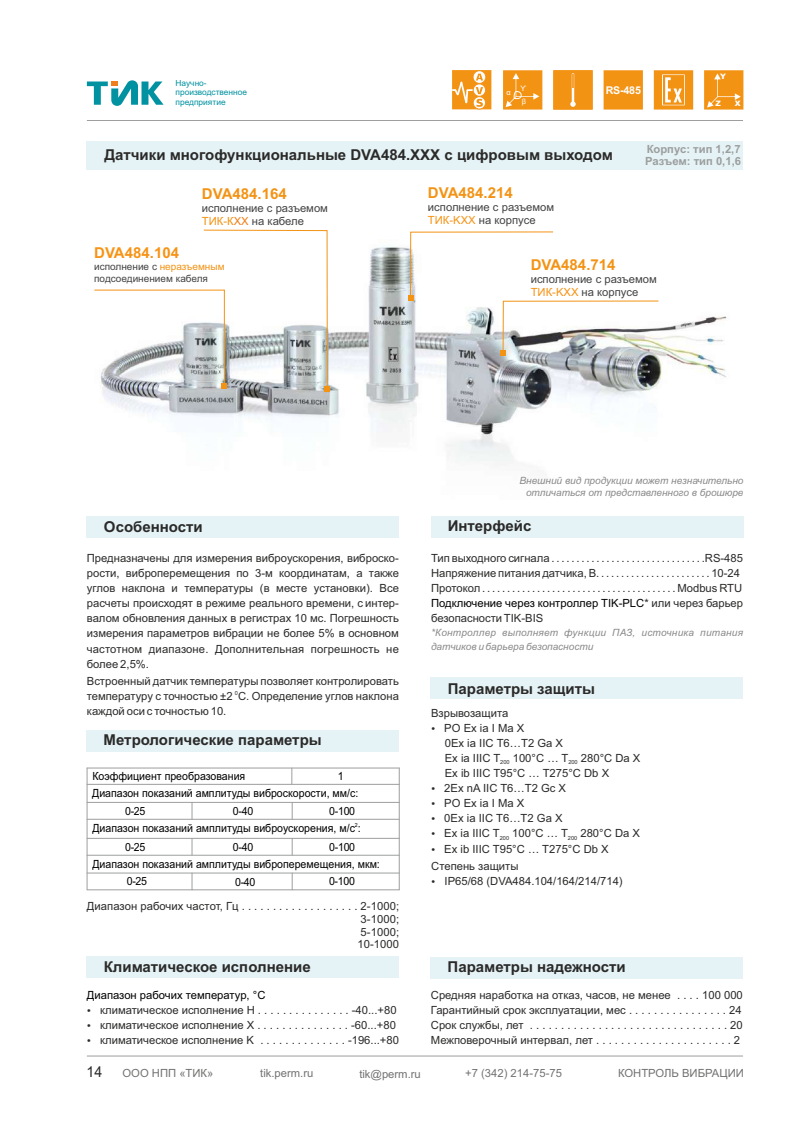
<style>
.page{position:relative;width:798px;height:1134px;background:#fff}
.page>*{position:absolute;margin:0;border:0;box-sizing:border-box;transform-origin:0 0}
.t1{font:700 15px "Arial";color:#2b2a29}
.t2{font:700 15px "Arial";color:#f39314}
.t3{font:700 15px "Arial";color:#f79315}
.t4{font:15px "Arial";color:#2b2a29;scale:.95 1}
.t5{font:11.25px/15.1px "Arial";color:#2b2a29}
.t6{font:11.25px/17.8px "Arial";color:#000;scale:.94 1}
.t7{font:11.25px/12.6px "Arial";color:#434242}
.t8{font:11.25px "Arial";color:#727271}
.t9{font:700 11.25px/12.6px "Arial";color:#9d9e9e}
.t10{font:11.25px "Arial";color:#000}
.t11{font:700 10.75px "Arial";color:#fefefe}
.t12{font:italic 10px/13.4px "Arial";color:#898989}
.t13{font:10px/11.1px "Arial";color:#434242}
.t14{font:8.38px/9.4px "Arial";color:#0092a1}
.t15{font:900 7.5px "Arial";color:#fefefe}
.t16{font:7.5px "Arial";color:#fefefe}
.t17{font:5.62px "Arial";color:#2b2a29}
.t18{font:5.62px "Arial";color:#000;scale:.94 1}
.s1{color:#f39314}
.s2{color:#ef7f1a}
.s3{color:#f79315}
.s4{color:#000}
</style>
<div class="page">
<img style="left:86px;top:245px;width:641px;height:277px">
<div style="left:87px;top:142px;width:655px;height:28px;background:#e5f3f6"></div>
<div style="left:87px;top:731px;width:312px;height:21px;background:#e5f3f6"></div>
<div style="left:87px;top:516px;width:312px;height:22px;background:#e5f3f6"></div>
<div style="left:431px;top:516px;width:311px;height:22px;background:#e5f3f6"></div>
<svg style="left:94px;top:229px;width:236px;height:162px"></svg>
<svg style="left:407px;top:231px;width:252px;height:125px"></svg>
<svg style="left:291px;top:769px;width:1px;height:15px"></svg>
<svg style="left:192px;top:803px;width:1px;height:16px"></svg>
<hr style="left:87px;top:768px;width:1px;height:122px;background:#9d9e9e">
<hr style="left:87px;top:890px;width:312px;height:1px;background:#9d9e9e">
<hr style="left:399px;top:768px;width:1px;height:122px;background:#9d9e9e">
<hr style="left:87px;top:768px;width:312px;height:1px;background:#9d9e9e">
<hr style="left:87px;top:784px;width:312px;height:1px;background:#9d9e9e">
<hr style="left:87px;top:802px;width:312px;height:1px;background:#9d9e9e">
<hr style="left:87px;top:819px;width:312px;height:1px;background:#9d9e9e">
<svg style="left:292px;top:803px;width:1px;height:16px"></svg>
<svg style="left:192px;top:839px;width:1px;height:16px"></svg>
<hr style="left:87px;top:838px;width:312px;height:1px;background:#9d9e9e">
<hr style="left:87px;top:855px;width:312px;height:1px;background:#9d9e9e">
<svg style="left:292px;top:839px;width:1px;height:16px"></svg>
<svg style="left:192px;top:874px;width:1px;height:16px"></svg>
<hr style="left:87px;top:873px;width:312px;height:1px;background:#9d9e9e">
<svg style="left:292px;top:873px;width:1px;height:17px"></svg>
<div style="left:653px;top:70px;width:40px;height:40px;background:#f39314"></div>
<svg style="left:662px;top:74px;width:22px;height:31px"></svg>
<div style="left:603px;top:70px;width:39px;height:40px;background:#f39314"></div>
<div style="left:553px;top:70px;width:39px;height:40px;background:#f39314"></div>
<svg style="left:570px;top:70px;width:5px;height:40px"></svg>
<div style="left:703px;top:70px;width:40px;height:40px;background:linear-gradient(to right,#f39314,#f39314)"></div>
<svg style="left:706px;top:73px;width:34px;height:35px"></svg>
<div style="left:503px;top:70px;width:39px;height:40px;background:#f39314"></div>
<svg style="left:505px;top:73px;width:34px;height:34px"></svg>
<hr style="left:87px;top:1055px;width:655px;height:1px;background:#9d9e9e">
<hr style="left:87px;top:120px;width:655px;height:1px;background:#9d9e9e">
<svg style="left:87px;top:80px;width:76px;height:26px"></svg>
<div style="left:452px;top:70px;width:39px;height:39px;background:#f39314"></div>
<svg style="left:472px;top:70px;width:14px;height:14px"></svg>
<svg style="left:472px;top:84px;width:14px;height:13px"></svg>
<svg style="left:472px;top:96px;width:14px;height:13px"></svg>
<svg style="left:452px;top:74px;width:31px;height:33px"></svg>
<div style="left:87px;top:956px;width:312px;height:21px;background:#e5f3f6"></div>
<div style="left:431px;top:678px;width:311px;height:21px;background:#e5f3f6"></div>
<div style="left:431px;top:957px;width:311px;height:21px;background:#e5f3f6"></div>
<p class="t14" style="left:175px;top:79px;width:73px">Научно&shy;производственное предприятие</p>
<p class="t16" style="left:506px;top:89px;width:6px">α</p>
<p class="t16" style="left:520px;top:85px;width:7px">ϒ</p>
<p class="t16" style="left:521px;top:99px;width:6px">β</p>
<p class="t11" style="left:605px;top:87px;width:37px">RS-485</p>
<p class="t15" style="left:719px;top:74px;width:7px">Y</p>
<p class="t15" style="left:715px;top:101px;width:7px">Z</p>
<p class="t15" style="left:734px;top:101px;width:7px">X</p>
<h1 class="t1" style="left:104px;top:149px;width:509px">Датчики многофункциональные DVA484.XXX с цифровым выходом</h1>
<h1 class="t2" style="left:202px;top:188px;width:86px">DVA484.164</h1>
<p class="t7" style="left:202px;top:203px;width:127px">исполнение с разъемом<br><span class="s1">ТИК-К</span><span class="s2">XX</span> на кабеле</p>
<h1 class="t2" style="left:428px;top:187px;width:86px">DVA484.214</h1>
<p class="t7" style="left:428px;top:202px;width:127px">исполнение с разъемом<br><span class="s3">ТИК-KXX</span> на корпусе</p>
<p class="t9" style="left:644px;top:144px;width:97px">Корпус: тип 1,2,7<br>Разъем: тип 0,1,6</p>
<h1 class="t3" style="left:94px;top:247px;width:86px">DVA484.104</h1>
<p class="t13" style="left:94px;top:262px;width:132px">исполнение с <span class="s1">неразъемным </span>подсоединением кабеля</p>
<h1 class="t2" style="left:530px;top:259px;width:86px">DVA484.714</h1>
<p class="t7" style="left:530px;top:274px;width:127px">исполнение с разъемом<br><span class="s3">ТИК-KXX</span> на корпусе</p>
<p class="t12" style="left:519px;top:476px;width:225px;line-height:11.1px;text-align:right">Внешний вид продукции может незначительно отличаться от представленного в брошюре</p>
<h1 class="t1" style="left:104px;top:521px;width:100px">Особенности</h1>
<h1 class="t1" style="left:447px;top:520px;width:85px">Интерфейс</h1>
<p class="t5" style="left:87px;top:552px;width:313px;text-align:justify">Предназначены для измерения виброускорения, виброско&shy;рости, виброперемещения по 3-м координатам, а также углов наклона и температуры (в месте установки). Все расчеты происходят в режиме реального времени, с интер&shy;валом обновления данных в регистрах 10 мс. Погрешность измерения параметров вибрации не более 5% в основном частотном диапазоне. Дополнительная погрешность не более 2,5%.</p>
<p class="t5" style="left:87px;top:675px;width:313px">Встроенный датчик температуры позволяет контролировать</p>
<p class="t17" style="left:235px;top:691px;width:5px">0</p>
<p class="t5" style="left:87px;top:690px;width:313px">температуру с точностью ±2 C. Определение углов наклона каждой оси с точностью 10.</p>
<h1 class="t1" style="left:104px;top:734px;width:219px">Метрологические параметры</h1>
<p class="t6" style="left:92px;top:768px;width:164px">Коэффициент преобразования</p>
<p class="t6" style="left:337px;top:768px;width:8px">1</p>
<p class="t6" style="left:125px;top:785px;width:249px;text-indent:-33px">Диапазон показаний амплитуды виброскорости, мм/с:<br>0-25</p>
<p class="t6" style="left:233px;top:803px;width:23px">0-40</p>
<p class="t6" style="left:329px;top:803px;width:29px">0-100</p>
<p class="t18" style="left:355px;top:823px;width:5px">2</p>
<p class="t6" style="left:92px;top:820px;width:287px">Диапазон показаний амплитуды виброускорения, м/с :</p>
<p class="t6" style="left:92px;top:856px;width:307px">Диапазон показаний амплитуды виброперемещения, мкм:</p>
<p class="t6" style="left:125px;top:839px;width:23px">0-25</p>
<p class="t6" style="left:233px;top:839px;width:23px">0-40</p>
<p class="t6" style="left:329px;top:839px;width:29px">0-100</p>
<p class="t6" style="left:127px;top:873px;width:23px">0-25</p>
<p class="t6" style="left:235px;top:874px;width:23px">0-40</p>
<p class="t6" style="left:329px;top:873px;width:29px">0-100</p>
<p class="t5" style="left:357px;top:901px;width:43px;line-height:12.6px;text-align:justify;text-indent:-270px">Диапазон рабочих частот, Гц . . . . . . . . . . . . . . . . . . . 2-1000; 3-1000; 5-1000; 10-1000</p>
<h1 class="t1" style="left:104px;top:961px;width:208px">Климатическое исполнение</h1>
<p class="t10" style="left:87px;top:990px;width:180px">Диапазон рабочих температур, °С</p>
<p class="t5" style="left:100px;top:1003px;width:300px">климатическое исполнение H . . . . . . . . . . . . . . . -40...+80 климатическое исполнение Х . . . . . . . . . . . . . . . -60...+80 климатическое исполнение K . . . . . . . . . . . . . . -196...+80</p>
<p class="t5" style="left:431px;top:552px;width:313px">Тип выходного сигнала . . . . . . . . . . . . . . . . . . . . . . . . . . . . . . .RS-485<br>Напряжение питания датчика, В. . . . . . . . . . . . . . . . . . . . . . . 10-24<br>Протокол . . . . . . . . . . . . . . . . . . . . . . . . . . . . . . . . . . . . . . . Modbus RTU <span class="s4">Подключение через контроллер TIK-PLC</span>* или через барьер безопасностиTIK-BIS</p>
<p class="t12" style="left:431px;top:627px;width:313px">*Контроллер выполняет функции ПАЗ, источника питания датчиков и барьера безопасности</p>
<h1 class="t1" style="left:447px;top:683px;width:148px">Параметры защиты</h1>
<p class="t5" style="left:444px;top:706px;width:198px;text-indent:-13px">Взрывозащита<br>РO Ex ia I Ma X<br>0Ex iа IIC Т6…T2 Ga Х<br>Ex ia IIIC T 100°C … T 280°C Da X</p>
<p class="t17" style="left:500px;top:760px;width:11px">200</p>
<p class="t17" style="left:568px;top:760px;width:11px">200</p>
<p class="t5" style="left:444px;top:767px;width:197px">Ex ib IIIC T95°C … T275°C Db X<br>2Ex nA IIC T6…T2 Gc X<br>РO Ex ia I Ma X<br>0Ex iа IIC Т6…T2 Ga Х<br>Ex ia IIIC T 100°C … T 280°C Da X</p>
<p class="t17" style="left:499px;top:835px;width:11px">200</p>
<p class="t17" style="left:567px;top:835px;width:11px">200</p>
<p class="t5" style="left:431px;top:841px;width:179px;line-height:17.4px;text-indent:13px">Ex ib IIIC T95°C … T275°C Db X<br>Степень защиты</p>
<p class="t5" style="left:444px;top:874px;width:180px">IP65/68 (DVA484.104/164/214/714)</p>
<h1 class="t1" style="left:447px;top:961px;width:179px">Параметры надежности</h1>
<p class="t5" style="left:430px;top:988px;width:313px;text-align:justify">Средняя наработка на отказ, часов, не менее . . . . 100 000<br>Гарантийный срок эксплуатации, мес . . . . . . . . . . . . . . . . 24<br>Срок службы, лет . . . . . . . . . . . . . . . . . . . . . . . . . . . . . . . . 20<br>Межповерочный интервал, лет . . . . . . . . . . . . . . . . . . . . . . 2</p>
<h1 class="t4" style="left:86px;top:1066px;width:18px">14</h1>
<p class="t8" style="left:122px;top:1069px;width:92px">ООО НПП «ТИК»</p>
<p class="t8" style="left:260px;top:1069px;width:55px">tik.perm.ru</p>
<p class="t8" style="left:359px;top:1069px;width:63px">tik@perm.ru</p>
<p class="t8" style="left:465px;top:1069px;width:98px">+7 (342) 214-75-75</p>
<p class="t8" style="left:618px;top:1069px;width:127px">КОНТРОЛЬ ВИБРАЦИИ</p>
</div>
